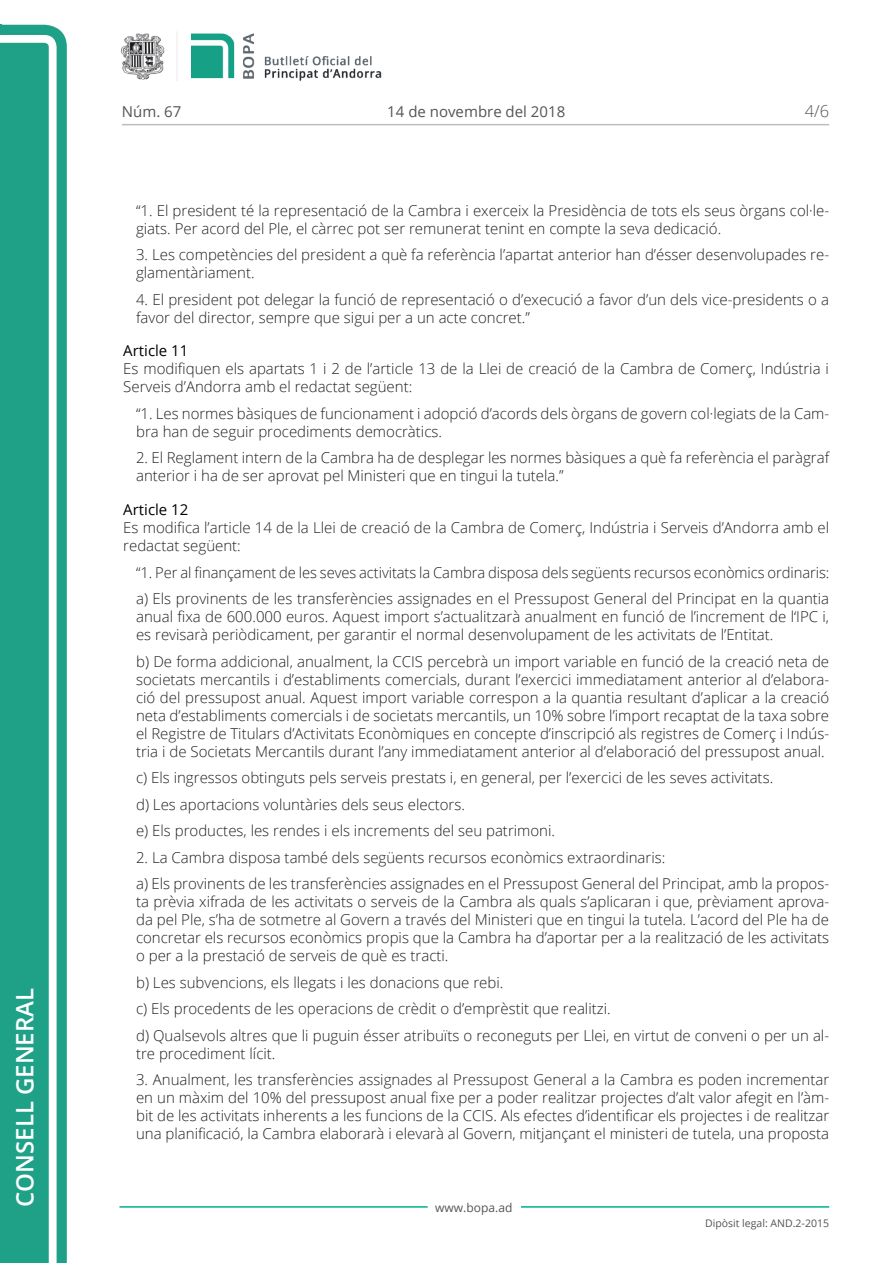
<style>
.page{position:relative;width:893px;height:1263px;background:#fff}
.page>*{position:absolute;margin:0;border:0;box-sizing:border-box;transform-origin:0 0}
.t1{font:600 24px "Open Sans";color:#fff}
.t2{font:300 16.5px "Open Sans";color:#545454}
.Body_text_i{font:300 15px/18px "Open Sans";color:#231f20}
.Body_text{font:300 15px/18px "Open Sans";color:#231f20}
.t3{font:15px "Open Sans";color:#545454}
.Titol_7{font:15px "Open Sans";color:#000}
.t4{font:12px "Open Sans";color:#545454}
.t5{font:10.5px "Open Sans";color:#545454}
</style>
<div class="page">
<svg style="left:0;top:25px;width:67px;height:1238px;fill:#1ea187"></svg>
<div style="left:0;top:43px;width:49px;height:1220px;background:#1ea187"></div>
<img style="left:122px;top:32px;width:260px;height:49px">
<hr style="left:119px;top:1206px;width:309px;height:2px;background:#00ae91">
<hr style="left:521px;top:1206px;width:308px;height:2px;background:#00ae91">
<hr style="left:122px;top:124px;width:707px;height:1px;background:#bcbdc0">
<h1 class="t1" style="left:8px;top:1207px;width:220px;rotate:-90deg">Consell General</h1>
<p class="t3" style="left:122px;top:102px;width:61px">Núm. 67</p>
<p class="t3" style="left:387px;top:102px;width:179px">14 de novembre del 2018</p>
<p class="t2" style="left:805px;top:100px;width:26px">4/6</p>
<p class="Body_text_i" style="left:136px;top:201px;width:695px">“1. El president té la representació de la Cambra i exerceix la Presidència de tots els seus òrgans col·le&shy;giats. Per acord del Ple, el càrrec pot ser remunerat tenint en compte la seva dedicació.</p>
<p class="Body_text_i" style="left:136px;top:245px;width:695px">3. Les competències del president a què fa referència l’apartat anterior han d’ésser desenvolupades re&shy;glamentàriament.</p>
<p class="Body_text_i" style="left:136px;top:290px;width:695px">4. El president pot delegar la funció de representació o d’execució a favor d’un dels vice-presidents o a favor del director, sempre que sigui per a un acte concret.”</p>
<p class="Titol_7" style="left:123px;top:341px;width:67px">Article 11</p>
<p class="Body_text" style="left:123px;top:359px;width:707px">Es modifiquen els apartats 1 i 2 de l’article 13 de la Llei de creació de la Cambra de Comerç, Indústria i<br>Serveis d’Andorra amb el redactat següent:</p>
<p class="Body_text_i" style="left:136px;top:404px;width:695px">“1. Les normes bàsiques de funcionament i adopció d’acords dels òrgans de govern col·legiats de la Cam&shy;bra han de seguir procediments democràtics.</p>
<p class="Body_text_i" style="left:136px;top:449px;width:695px">2. El Reglament intern de la Cambra ha de desplegar les normes bàsiques a què fa referència el paràgraf anterior i ha de ser aprovat pel Ministeri que en tingui la tutela.”</p>
<p class="Titol_7" style="left:123px;top:499px;width:67px">Article 12</p>
<p class="Body_text" style="left:123px;top:518px;width:707px">Es modifica l’article 14 de la Llei de creació de la Cambra de Comerç, Indústria i Serveis d’Andorra amb el redactat següent:</p>
<p class="Body_text_i" style="left:136px;top:563px;width:695px">“1. Per al finançament de les seves activitats la Cambra disposa dels següents recursos econòmics ordinaris:</p>
<p class="Body_text_i" style="left:136px;top:589px;width:695px;text-align:justify">a) Els provinents de les transferències assignades en el Pressupost General del Principat en la quantia anual fixa de 600.000 euros. Aquest import s’actualitzarà anualment en funció de l’increment de l‘IPC i, es revisarà periòdicament, per garantir el normal desenvolupament de les activitats de l’Entitat.</p>
<p class="Body_text_i" style="left:136px;top:652px;width:695px;text-align:justify">b) De forma addicional, anualment, la CCIS percebrà un import variable en funció de la creació neta de societats mercantils i d’establiments comercials, durant l’exercici immediatament anterior al d’elabora&shy;ció del pressupost anual. Aquest import variable correspon a la quantia resultant d’aplicar a la creació neta d’establiments comercials i de societats mercantils, un 10% sobre l’import recaptat de la taxa sobre el Registre de Titulars d’Activitats Econòmiques en concepte d’inscripció als registres de Comerç i Indús&shy;tria i de Societats Mercantils durant l’any immediatament anterior al d’elaboració del pressupost anual.</p>
<p class="Body_text_i" style="left:136px;top:768px;width:639px">c) Els ingressos obtinguts pels serveis prestats i, en general, per l’exercici de les seves activitats.</p>
<p class="Body_text_i" style="left:136px;top:795px;width:330px">d) Les aportacions voluntàries dels seus electors.</p>
<p class="Body_text_i" style="left:136px;top:821px;width:420px">e) Els productes, les rendes i els increments del seu patrimoni.</p>
<p class="Body_text_i" style="left:136px;top:848px;width:531px">2. La Cambra disposa també dels següents recursos econòmics extraordinaris:</p>
<p class="Body_text_i" style="left:136px;top:874px;width:695px;text-align:justify">a) Els provinents de les transferències assignades en el Pressupost General del Principat, amb la propos&shy;ta prèvia xifrada de les activitats o serveis de la Cambra als quals s’aplicaran i que, prèviament aprova&shy;da pel Ple, s’ha de sotmetre al Govern a través del Ministeri que en tingui la tutela. L’acord del Ple ha de concretar els recursos econòmics propis que la Cambra ha d’aportar per a la realització de les activitats o per a la prestació de serveis de què es tracti.</p>
<p class="Body_text_i" style="left:136px;top:973px;width:369px">b) Les subvencions, els llegats i les donacions que rebi.</p>
<p class="Body_text_i" style="left:136px;top:999px;width:476px">c) Els procedents de les operacions de crèdit o d’emprèstit que realitzi.</p>
<p class="Body_text_i" style="left:136px;top:1026px;width:695px">d) Qualsevols altres que li puguin ésser atribuïts o reconeguts per Llei, en virtut de conveni o per un al&shy;tre procediment lícit.</p>
<p class="Body_text_i" style="left:136px;top:1070px;width:695px;text-align:justify">3. Anualment, les transferències assignades al Pressupost General a la Cambra es poden incrementar en un màxim del 10% del pressupost anual fixe per a poder realitzar projectes d’alt valor afegit en l’àm&shy;bit de les activitats inherents a les funcions de la CCIS. Als efectes d’identificar els projectes i de realitzar una planificació, la Cambra elaborarà i elevarà al Govern, mitjançant el ministeri de tutela, una proposta</p>
<p class="t4" style="left:435px;top:1199px;width:79px">www.bopa.ad</p>
<p class="t5" style="left:705px;top:1216px;width:125px">Dipòsit legal: AND.2-2015</p>
</div>
